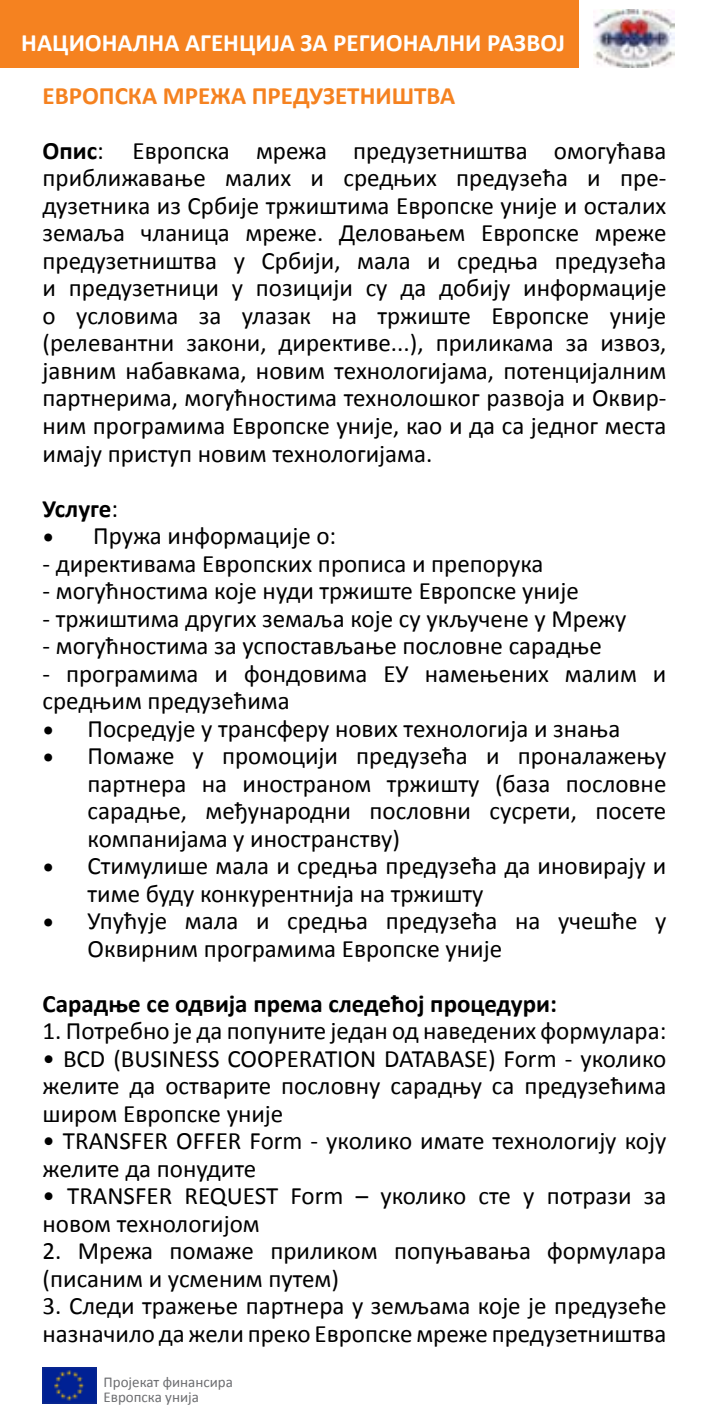
<style>
.page{position:relative;width:709px;height:1418px;background:#fff}
.page>*{position:absolute;margin:0;border:0;box-sizing:border-box;transform-origin:0 0}
.t1{font:25px/27.5px "Calibri";color:#000}
.t2{font:700 25px "Calibri";color:#000}
.t3{font:700 25px "Calibri";color:#fff}
.t4{font:700 25px "Calibri";color:#f58220}
.t5{font:15px/15px "Calibri";color:#6d6e71}
.s1{font-weight:700}
.s2{font-weight:400}
.s3{font-family:"Minion Pro";font-size:30px}
</style>
<div class="page">
<div style="left:0;top:0;width:578px;height:67px;background:#f58220"></div>
<img style="left:43px;top:1367px;width:54px;height:36px">
<img style="left:594px;top:9px;width:80px;height:58px">
<p class="t3" style="left:21px;top:28px;width:545px">НАЦИОНАЛНА АГЕНЦИЈА ЗА РЕГИОНАЛНИ РАЗВОЈ</p>
<p class="t4" style="left:43px;top:80px;width:414px">ЕВРОПСКА МРЕЖА ПРЕДУЗЕТНИШТВА</p>
<p class="t1" style="left:43px;top:136px;width:625px;text-align:justify"><span class="s1">Опис</span>: Европска мрежа предузетништва омогућава приближавање малих и средњих предузећа и пре&shy;дузетника из Србије тржиштима Европске уније и осталих земаља чланица мреже. Деловањем Европске мреже предузетништва у Србији, мала и средња предузећа и предузетници у позицији су да добију информације o условима за улазак на тржиште Европске уније (релевантни закони, директиве...), приликама за извоз, јавним набавкама, новим технологијама, потенцијалним партнерима, могућностима технолошког развоја и Оквир&shy;ним програмима Европске уније, као и да са једног места имају приступ новим технологијама.</p>
<p class="t2" style="left:43px;top:492px;width:77px">Услуге<span class="s2">:</span></p>
<p class="t1" style="left:43px;top:521px;width:295px"><span class="s3">•</span> Пружа информације о:</p>
<p class="t1" style="left:43px;top:548px;width:502px">- директивама Европских прописа и препорука</p>
<p class="t1" style="left:43px;top:576px;width:538px">- могућностима које нуди тржиште Европске уније</p>
<p class="t1" style="left:43px;top:603px;width:585px">- тржиштима других земаља које су укључене у Мрежу</p>
<p class="t1" style="left:43px;top:631px;width:561px">- могућностима за успостављање пословне сарадње</p>
<p class="t1" style="left:43px;top:658px;width:625px">- програмима и фондовима ЕУ намењених малим и средњим предузећима</p>
<p class="t1" style="left:43px;top:713px;width:579px"><span class="s3">•</span> Посредује у трансферу нових технологија и знања</p>
<p class="t1" style="left:88px;top:741px;width:580px;text-align:justify;text-indent:-45px"><span class="s3">•</span> Помаже у промоцији предузећа и проналажењу партнера на иностраном тржишту (база пословне сарадње, међународни пословни сусрети, посете компанијама у иностранству)</p>
<p class="t1" style="left:88px;top:851px;width:580px;text-indent:-45px"><span class="s3">•</span> Стимулише мала и средња предузећа да иновирају и тиме буду конкурентнија на тржишту</p>
<p class="t1" style="left:88px;top:906px;width:580px;text-indent:-45px"><span class="s3">•</span> Упућује мала и средња предузећа на учешће у<br>Оквирним програмима Европске уније</p>
<p class="t2" style="left:43px;top:987px;width:516px">Сарадње се одвија према следећој процедури:</p>
<p class="t1" style="left:43px;top:1016px;width:625px">1. Потребно је да попуните један од наведених формулара:</p>
<p class="t1" style="left:43px;top:1043px;width:625px;text-align:justify">• BCD (BUSINESS COOPERATION DATABASE) Form - уколико желите да остварите пословну сарадњу са предузећима широм Европске уније</p>
<p class="t1" style="left:43px;top:1126px;width:625px">• TRANSFER OFFER Form - уколико имате технологију коју желите да понудите</p>
<p class="t1" style="left:43px;top:1181px;width:625px">• TRANSFER REQUEST Form – уколико сте у потрази за новом технологијом</p>
<p class="t1" style="left:43px;top:1236px;width:625px">2. Мрежа помаже приликом попуњавања формулара (писаним и усменим путем)</p>
<p class="t1" style="left:43px;top:1291px;width:625px">3. Следи тражење партнера у земљама које је предузеће назначило да жели преко Европске мреже предузетништва</p>
<p class="t5" style="left:103px;top:1373px;width:131px">Пројекат финансира<br>Европска унија</p>
</div>
